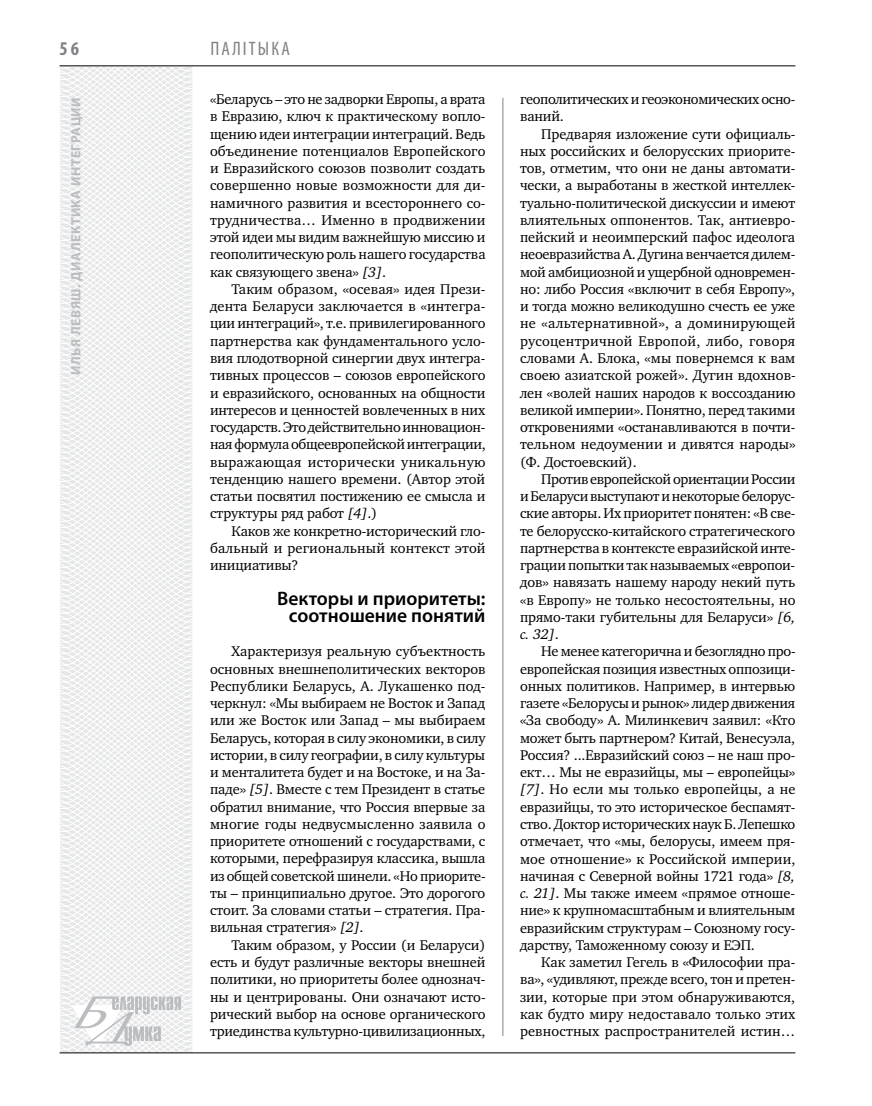
<style>
.page{position:relative;width:872px;height:1106px;background:#fff}
.page>*{position:absolute;margin:0;border:0;box-sizing:border-box;transform-origin:0 0}
.t1{font:600 19.5px/17.2px "Myriad Pro";color:#000;text-align:center}
.t2{font:condensed 19.5px "Myriad Pro";color:#808285}
.t3{font:700 condensed 19.5px "Myriad Pro";color:#808285}
.t4{font:14.4px/17.2px "Charter C";letter-spacing:-.01em;color:#000;text-align:justify}
.t5{font:700 13.5px "Myriad Pro";letter-spacing:.04em;color:#bcbdc0}
.s1{font-style:italic}
</style>
<div class="page">
<svg style="left:59px;top:65px;width:192px;height:989px"></svg>
<hr style="left:502px;top:98px;width:1px;height:938px;background:#808285">
<hr style="left:60px;top:1052px;width:735px;height:1px;background:#000">
<svg style="left:71px;top:996px;width:110px;height:53px"></svg>
<hr style="left:60px;top:65px;width:735px;height:1px;background:#000">
<h1 class="t3" style="left:60px;top:37px;width:21px">56</h1>
<h1 class="t2" style="left:210px;top:37px;width:80px">пал ітыка</h1>
<p class="t4" style="left:210px;top:91px;width:277px">«Беларусь – это не задворки Европы, а врата в Евразию, ключ к практическому вопло&shy;щению идеи интеграции интеграций. Ведь объединение потенциалов Европейского и Евразийского союзов позволит создать совершенно новые возможности для ди&shy;намичного развития и всестороннего со&shy;трудничества… Именно в продвижении этой идеи мы видим важнейшую миссию и геополитическую роль нашего государства как связующего звена» <span class="s1">[3]</span>.</p>
<p class="t4" style="left:210px;top:280px;width:277px;text-indent:21px">Таким образом, «осевая» идея Прези&shy;дента Беларуси заключается в «интегра&shy;ции интеграций», т.е. привилегированного партнерства как фундаментального усло&shy;вия плодотворной синергии двух интегра&shy;тивных процессов – союзов европейского и евразийского, основанных на общности интересов и ценностей вовлеченных в них государств. Это действительно инновацион&shy;ная формула общеевропейской интеграции, выражающая исторически уникальную тенденцию нашего времени. (Автор этой статьи посвятил постижению ее смысла и структуры ряд работ <span class="s1">[4]</span>.)</p>
<p class="t4" style="left:210px;top:522px;width:277px;text-indent:21px">Каков же конкретно-исторический гло&shy;бальный и региональный контекст этой инициативы?</p>
<h1 class="t1" style="left:277px;top:589px;width:210px">Векторы и приоритеты: соотношение понятий</h1>
<p class="t4" style="left:210px;top:643px;width:277px;text-indent:21px">Характеризуя реальную субъектность основных внешнеполитических векторов Республики Беларусь, А. Лукашенко под&shy;черкнул: «Мы выбираем не Восток и Запад или же Восток или Запад – мы выбираем Беларусь, которая в силу экономики, в силу истории, в силу географии, в силу культуры и менталитета будет и на Востоке, и на За&shy;паде» <span class="s1">[5]</span>. Вместе с тем Президент в статье обратил внимание, что Россия впервые за многие годы недвусмысленно заявила о приоритете отношений с государствами, с которыми, перефразируя классика, вышла из общей советской шинели. «Но приорите&shy;ты – принципиально другое. Это дорогого стоит. За словами статьи – стратегия. Пра&shy;вильная стратегия» <span class="s1">[2]</span>.</p>
<p class="t4" style="left:210px;top:936px;width:277px;text-indent:21px">Таким образом, у России (и Беларуси) есть и будут различные векторы внешней политики, но приоритеты более однознач&shy;ны и центрированы. Они означают исто&shy;рический выбор на основе органического триединства культурно-цивилизационных,</p>
<p class="t5" style="left:67px;top:375px;width:277px;rotate:-90deg">Илья Левяш. Диалектика интеграции</p>
<p class="t4" style="left:520px;top:91px;width:277px">геополитических и геоэкономических осно&shy;ваний.</p>
<p class="t4" style="left:520px;top:125px;width:277px;text-indent:21px">Предваряя изложение сути официаль&shy;ных российских и белорусских приорите&shy;тов, отметим, что они не даны автомати&shy;чески, а выработаны в жесткой интеллек&shy;туально-политической дискуссии и имеют влиятельных оппонентов. Так, антиевро&shy;пейский и неоимперский пафос идеолога неоевразийства А. Дугина венчается дилем&shy;мой амбициозной и ущербной одновремен&shy;но: либо Россия «включит в себя Европу», и тогда можно великодушно счесть ее уже не «альтернативной», а доминирующей русоцентричной Европой, либо, говоря словами А. Блока, «мы повернемся к вам своею азиатской рожей». Дугин вдохнов&shy;лен «волей наших народов к воссозданию великой империи». Понятно, перед такими откровениями «останавливаются в почти&shy;тельном недоумении и дивятся народы» (Ф. Достоевский).</p>
<p class="t4" style="left:520px;top:470px;width:277px;text-indent:21px">Против европейской ориентации России и Беларуси выступают и некоторые белорус&shy;ские авторы. Их приоритет понятен: «В све&shy;те белорусско-китайского стратегического партнерства в контексте евразийской инте&shy;грации попытки так называемых «европои&shy;дов» навязать нашему народу некий путь «в Европу» не только несостоятельны, но прямо-таки губительны для Беларуси» <span class="s1">[6, с. 32]</span>.</p>
<p class="t4" style="left:520px;top:643px;width:277px;text-indent:21px">Не менее категорична и безоглядно про&shy;европейская позиция известных оппозици&shy;онных политиков. Например, в интервью газете «Белорусы и рынок» лидер движения «За свободу» А. Милинкевич заявил: «Кто может быть партнером? Китай, Венесуэла, Россия? ...Евразийский союз – не наш про&shy;ект… Мы не евразийцы, мы – европейцы» <span class="s1">[7]</span>. Но если мы только европейцы, а не евразийцы, то это историческое беспамят&shy;ство. Доктор исторических наук Б. Лепешко отмечает, что «мы, белорусы, имеем пря&shy;мое отношение» к Российской империи, начиная с Северной войны 1721 года» <span class="s1">[8, с. 21]</span>. Мы также имеем «прямое отноше&shy;ние» к крупномасштабным и влиятельным евразийским структурам – Союзному госу&shy;дарству, Таможенному союзу и ЕЭП.</p>
<p class="t4" style="left:520px;top:953px;width:277px;text-indent:21px">Как заметил Гегель в «Философии пра&shy;ва», «удивляют, прежде всего, тон и претен&shy;зии, которые при этом обнаруживаются, как будто миру недоставало только этих ревностных распространителей истин…</p>
</div>
